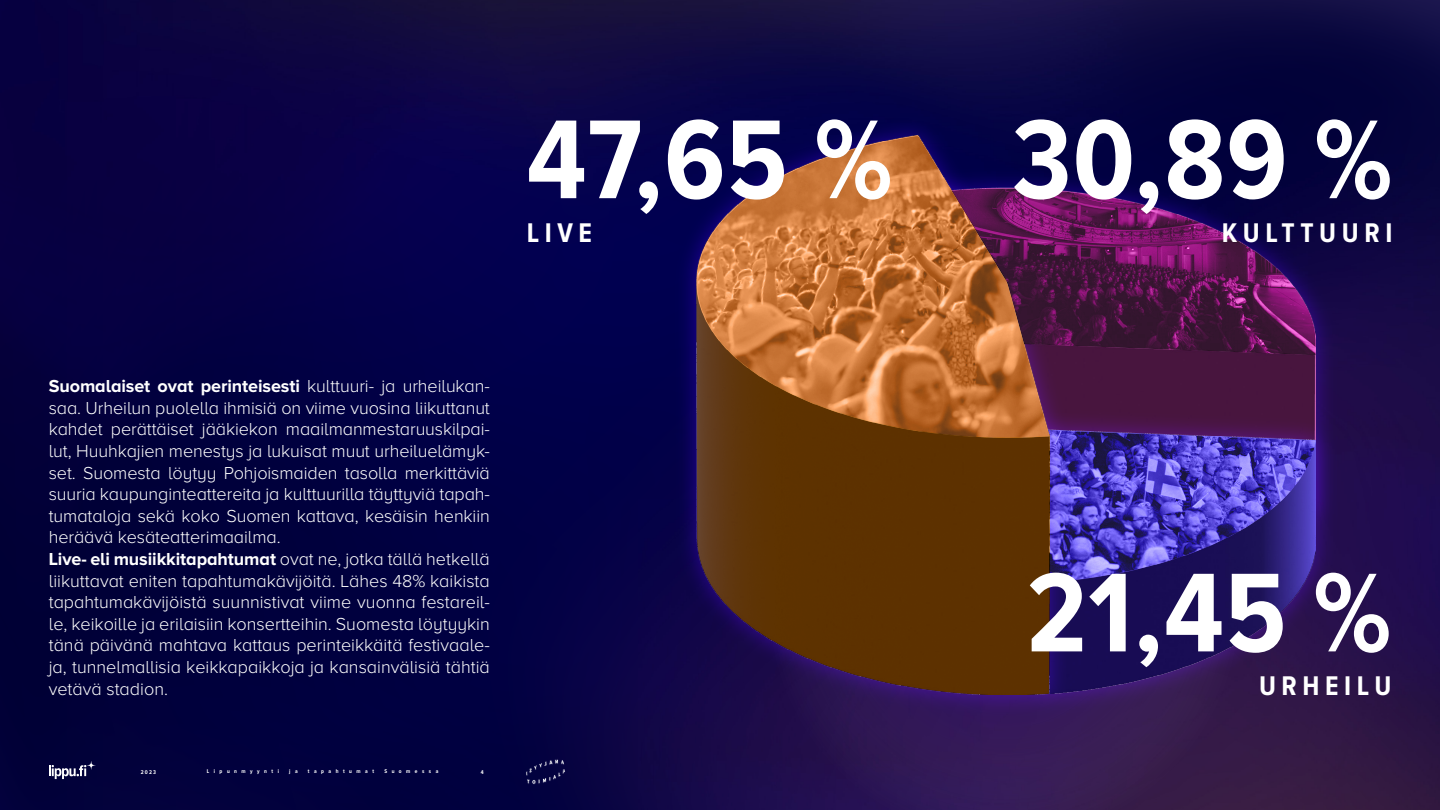
<style>
.page{position:relative;width:1440px;height:810px;background:#fff}
.page>*{position:absolute;margin:0;border:0;box-sizing:border-box;transform-origin:0 0}
.t1{font:700 116.32px "Proxima Nova Cond";letter-spacing:.01em;color:#fff}
.t2{font:700 27.97px "Proxima Nova Cond";letter-spacing:.2em;color:#fff}
.Leipis_aloitus{font:300 18px/21.6px "Proxima Nova A";color:#fff;text-align:justify}
.t3{font:700 5.62px "Proxima Nova Cond";letter-spacing:.8em;color:#fff}
.s1{font-weight:700}
</style>
<div class="page">
<img style="left:0;top:180px;width:699px;height:630px">
<img style="left:1285px;top:154px;width:155px;height:656px">
<img style="left:0;top:0;width:1285px;height:180px">
<img style="left:1284px;top:0;width:156px;height:154px">
<svg style="left:699px;top:723px;width:616px;height:87px;background:#2f174f"></svg>
<img style="left:1079px;top:159px;width:267px;height:240px">
<div style="left:1079px;top:188px;width:237px;height:211px;background:#48153e"></div>
<img style="left:1079px;top:399px;width:267px;height:324px">
<img style="left:1079px;top:428px;width:237px;height:266px">
<img style="left:667px;top:106px;width:412px;height:619px">
<img style="left:696px;top:133px;width:353px;height:562px">
<img style="left:1049px;top:189px;width:267px;height:167px">
<img style="left:1048px;top:430px;width:268px;height:152px">
<svg style="left:1283px;top:599px;width:10px;height:11px"></svg>
<img style="left:697px;top:136px;width:352px;height:302px">
<svg style="left:49px;top:761px;width:46px;height:18px"></svg>
<svg style="left:525px;top:759px;width:41px;height:25px"></svg>
<p class="t1" style="left:527px;top:74px;width:367px">47,65 %</p>
<p class="t2" style="left:527px;top:212px;width:67px">LIVE</p>
<p class="Leipis_aloitus" style="left:49px;top:375px;width:443px"><span class="s1">Suomalaiset ovat perinteisesti</span> kulttuuri- ja urheilukan&shy;saa. Urheilun puolella ihmisiä on viime vuosina liikuttanut kahdet perättäiset jääkiekon maailmanmestaruuskilpai&shy;lut, Huuhkajien menestys ja lukuisat muut urheiluelämyk&shy;set. Suomesta löytyy Pohjoismaiden tasolla merkittäviä suuria kaupunginteattereita ja kulttuurilla täyttyviä tapah&shy;tumataloja sekä koko Suomen kattava, kesäisin henkiin heräävä kesäteatterimaailma.</p>
<p class="Leipis_aloitus" style="left:49px;top:548px;width:443px"><span class="s1">Live- eli musiikkitapahtumat</span> ovat ne, jotka tällä hetkellä liikuttavat eniten tapahtumakävijöitä. Lähes 48% kaikista tapahtumakävijöistä suunnistivat viime vuonna festareil&shy;le, keikoille ja erilaisiin konsertteihin. Suomesta löytyykin tänä päivänä mahtava kattaus perinteikkäitä festivaale&shy;ja, tunnelmallisia keikkapaikkoja ja kansainvälisiä tähtiä vetävä stadion.</p>
<p class="t3" style="left:141px;top:768px;width:17px">2023</p>
<p class="t3" style="left:207px;top:767px;width:74px">Lipunmyynti</p>
<p class="t3" style="left:289px;top:767px;width:10px">j a</p>
<p class="t3" style="left:308px;top:767px;width:68px">tapahtumat</p>
<p class="t3" style="left:384px;top:767px;width:56px">Suomessa</p>
<p class="t3" style="left:481px;top:768px;width:4px">4</p>
<p class="t1" style="left:1012px;top:74px;width:382px">30,89 %</p>
<p class="t2" style="left:1222px;top:212px;width:172px">KULTTUURI</p>
<p class="t1" style="left:1027px;top:527px;width:366px">21,45 %</p>
<p class="t2" style="left:1259px;top:665px;width:134px">URHEILU</p>
</div>
